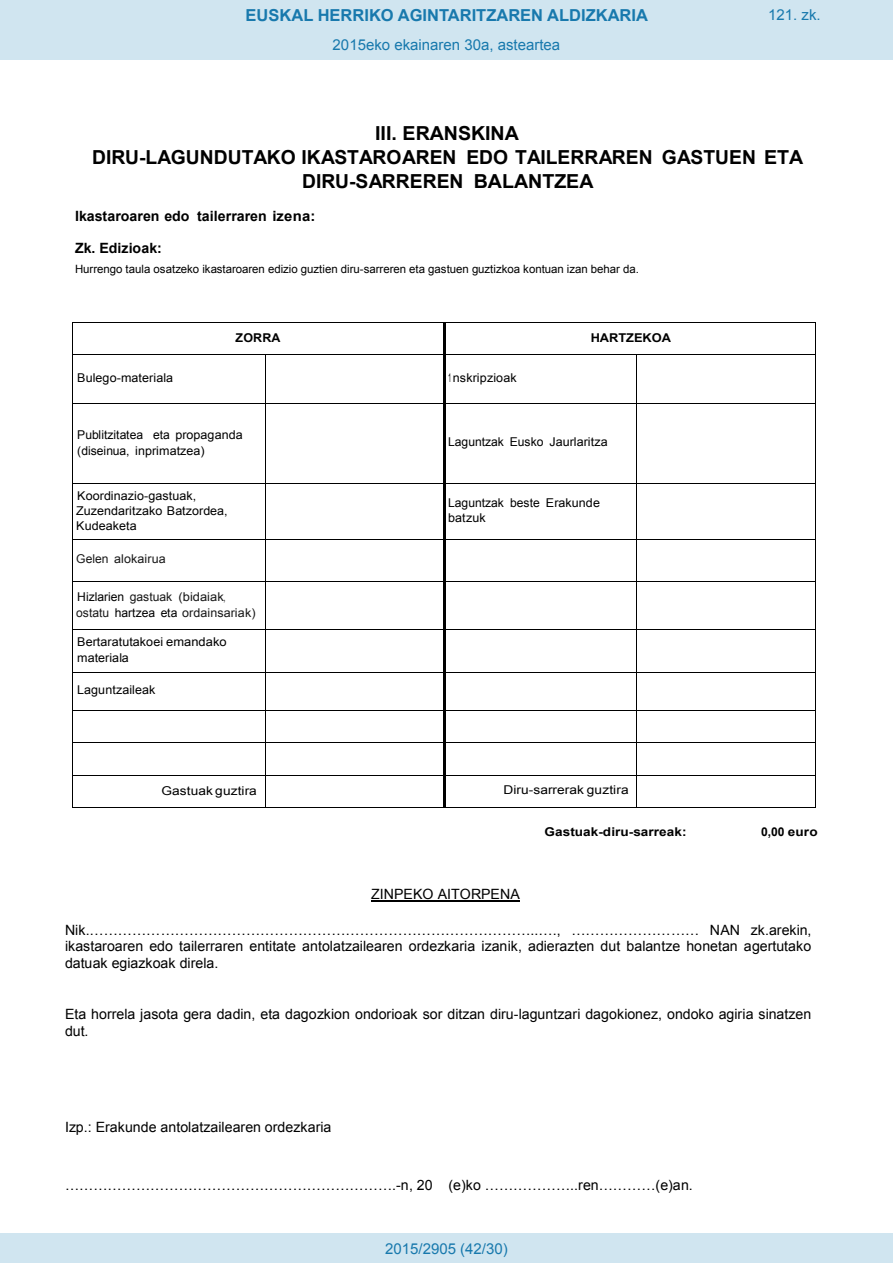
<style>
.page{position:relative;width:893px;height:1263px;background:#fff}
.page>*{position:absolute;margin:0;border:0;box-sizing:border-box;transform-origin:0 0}
.t1{font:700 19.35px/24px "Arial";color:#010101;text-align:center}
.t2{font:700 16.5px "Arial";color:#1879ad}
.Paginacion_Centro{font:15px "Arial";color:#1879ad}
.t3{font:14.1px/16.4px "Arial";color:#000;text-align:justify}
.t4{font:700 14.1px "Arial";color:#000}
.t5{font:12.15px/15.3px "Arial";letter-spacing:.005em;color:#010101}
.t6{font:12.15px/15.3px "Arial";letter-spacing:.005em;color:#181818}
.t7{font:12.15px "Arial";letter-spacing:.005em;color:#010101;scale:1.13 1}
.t8{font:700 12.15px "Arial";color:#010101;scale:1.12 1}
.t9{font:700 12.15px "Arial";color:#010101}
.t10{font:12.15px "Arial";letter-spacing:.005em;color:#010101;scale:.47 1}
.t11{font:700 12.15px "Arial";color:#010101;scale:1.06 1}
.t12{font:11.4px "Arial";letter-spacing:-.005em;color:#000}
.s1{color:#010101}
.s2{color:#424242}
</style>
<div class="page">
<hr style="left:73px;top:322px;width:370px;height:1px;background:#000">
<hr style="left:443px;top:322px;width:372px;height:1px;background:#000">
<hr style="left:72px;top:323px;width:1px;height:32px;background:#000">
<hr style="left:443px;top:323px;width:2px;height:32px;background:#000">
<hr style="left:815px;top:323px;width:1px;height:32px;background:#000">
<hr style="left:73px;top:355px;width:192px;height:1px;background:#000">
<hr style="left:265px;top:355px;width:178px;height:1px;background:#000">
<hr style="left:445px;top:355px;width:191px;height:1px;background:#000">
<hr style="left:637px;top:355px;width:178px;height:1px;background:#000">
<hr style="left:72px;top:355px;width:1px;height:48px;background:#000">
<hr style="left:265px;top:355px;width:1px;height:48px;background:#000">
<hr style="left:443px;top:355px;width:2px;height:48px;background:#000">
<hr style="left:636px;top:355px;width:1px;height:48px;background:#000">
<hr style="left:815px;top:355px;width:1px;height:48px;background:#000">
<hr style="left:73px;top:403px;width:192px;height:1px;background:#000">
<hr style="left:265px;top:403px;width:178px;height:1px;background:#000">
<hr style="left:445px;top:403px;width:191px;height:1px;background:#000">
<hr style="left:637px;top:403px;width:178px;height:1px;background:#000">
<hr style="left:72px;top:404px;width:1px;height:80px;background:#000">
<hr style="left:265px;top:404px;width:1px;height:80px;background:#000">
<hr style="left:443px;top:404px;width:2px;height:80px;background:#000">
<hr style="left:636px;top:404px;width:1px;height:80px;background:#000">
<hr style="left:815px;top:404px;width:1px;height:80px;background:#000">
<hr style="left:73px;top:484px;width:192px;height:1px;background:#000">
<hr style="left:265px;top:484px;width:178px;height:1px;background:#000">
<hr style="left:445px;top:484px;width:191px;height:1px;background:#000">
<hr style="left:637px;top:484px;width:178px;height:1px;background:#000">
<hr style="left:72px;top:484px;width:1px;height:56px;background:#000">
<hr style="left:265px;top:484px;width:1px;height:56px;background:#000">
<hr style="left:443px;top:484px;width:2px;height:56px;background:#000">
<hr style="left:636px;top:484px;width:1px;height:56px;background:#000">
<hr style="left:815px;top:484px;width:1px;height:56px;background:#000">
<hr style="left:73px;top:540px;width:192px;height:1px;background:#000">
<hr style="left:265px;top:540px;width:178px;height:1px;background:#000">
<hr style="left:445px;top:540px;width:191px;height:1px;background:#000">
<hr style="left:637px;top:540px;width:178px;height:1px;background:#000">
<hr style="left:72px;top:540px;width:1px;height:41px;background:#000">
<hr style="left:265px;top:540px;width:1px;height:41px;background:#000">
<hr style="left:443px;top:540px;width:2px;height:41px;background:#000">
<hr style="left:636px;top:540px;width:1px;height:41px;background:#000">
<hr style="left:815px;top:540px;width:1px;height:41px;background:#000">
<hr style="left:73px;top:581px;width:192px;height:1px;background:#000">
<hr style="left:265px;top:581px;width:178px;height:1px;background:#000">
<hr style="left:445px;top:581px;width:191px;height:1px;background:#000">
<hr style="left:637px;top:581px;width:178px;height:1px;background:#000">
<hr style="left:72px;top:581px;width:1px;height:48px;background:#000">
<hr style="left:265px;top:581px;width:1px;height:48px;background:#000">
<hr style="left:443px;top:581px;width:2px;height:48px;background:#000">
<hr style="left:636px;top:581px;width:1px;height:48px;background:#000">
<hr style="left:815px;top:581px;width:1px;height:48px;background:#000">
<hr style="left:73px;top:629px;width:192px;height:1px;background:#000">
<hr style="left:265px;top:629px;width:178px;height:1px;background:#000">
<hr style="left:445px;top:629px;width:191px;height:1px;background:#000">
<hr style="left:637px;top:629px;width:178px;height:1px;background:#000">
<hr style="left:72px;top:630px;width:1px;height:42px;background:#000">
<hr style="left:265px;top:630px;width:1px;height:42px;background:#000">
<hr style="left:443px;top:630px;width:2px;height:42px;background:#000">
<hr style="left:636px;top:630px;width:1px;height:42px;background:#000">
<hr style="left:815px;top:630px;width:1px;height:42px;background:#000">
<hr style="left:73px;top:672px;width:192px;height:1px;background:#000">
<hr style="left:265px;top:672px;width:178px;height:1px;background:#000">
<hr style="left:445px;top:672px;width:191px;height:1px;background:#000">
<hr style="left:637px;top:672px;width:178px;height:1px;background:#000">
<hr style="left:72px;top:673px;width:1px;height:37px;background:#000">
<hr style="left:265px;top:673px;width:1px;height:37px;background:#000">
<hr style="left:443px;top:673px;width:2px;height:37px;background:#000">
<hr style="left:636px;top:673px;width:1px;height:37px;background:#000">
<hr style="left:815px;top:673px;width:1px;height:37px;background:#000">
<hr style="left:73px;top:710px;width:192px;height:1px;background:#000">
<hr style="left:265px;top:710px;width:178px;height:1px;background:#000">
<hr style="left:445px;top:710px;width:191px;height:1px;background:#000">
<hr style="left:637px;top:710px;width:178px;height:1px;background:#000">
<hr style="left:72px;top:711px;width:1px;height:31px;background:#000">
<hr style="left:265px;top:711px;width:1px;height:31px;background:#000">
<hr style="left:443px;top:711px;width:2px;height:31px;background:#000">
<hr style="left:636px;top:711px;width:1px;height:31px;background:#000">
<hr style="left:815px;top:711px;width:1px;height:31px;background:#000">
<hr style="left:73px;top:742px;width:192px;height:1px;background:#000">
<hr style="left:265px;top:742px;width:178px;height:1px;background:#000">
<hr style="left:445px;top:742px;width:191px;height:1px;background:#000">
<hr style="left:637px;top:742px;width:178px;height:1px;background:#000">
<hr style="left:72px;top:743px;width:1px;height:32px;background:#000">
<hr style="left:265px;top:743px;width:1px;height:32px;background:#000">
<hr style="left:443px;top:743px;width:2px;height:32px;background:#000">
<hr style="left:636px;top:743px;width:1px;height:32px;background:#000">
<hr style="left:815px;top:743px;width:1px;height:32px;background:#000">
<hr style="left:73px;top:775px;width:192px;height:1px;background:#000">
<hr style="left:265px;top:775px;width:178px;height:1px;background:#000">
<hr style="left:445px;top:775px;width:191px;height:1px;background:#000">
<hr style="left:637px;top:775px;width:178px;height:1px;background:#000">
<hr style="left:72px;top:775px;width:1px;height:32px;background:#000">
<hr style="left:73px;top:807px;width:192px;height:1px;background:#000">
<hr style="left:265px;top:775px;width:1px;height:32px;background:#000">
<hr style="left:265px;top:807px;width:178px;height:1px;background:#000">
<hr style="left:443px;top:775px;width:2px;height:32px;background:#000">
<hr style="left:443px;top:807px;width:193px;height:1px;background:#000">
<hr style="left:636px;top:775px;width:1px;height:32px;background:#000">
<hr style="left:637px;top:807px;width:178px;height:1px;background:#000">
<hr style="left:815px;top:775px;width:1px;height:32px;background:#000">
<hr style="left:371px;top:901px;width:149px;height:1px;background:#000">
<div style="left:0;top:0;width:893px;height:60px;background:#d0e5f0"></div>
<div style="left:0;top:1233px;width:893px;height:30px;background:#d0e5f0"></div>
<p class="t2" style="left:246px;top:4px;width:404px">EUSKAL HERRIKO AGINTARITZAREN ALDIZKARIA</p>
<p class="Paginacion_Centro" style="left:768px;top:5px;width:54px">121. zk.</p>
<p class="Paginacion_Centro" style="left:333px;top:35px;width:229px">2015eko ekainaren 30a, asteartea</p>
<p class="t1" style="left:92px;top:122px;width:713px">III. ERANSKINA<br>DIRU-LAGUNDUTAKO IKASTAROAREN EDO TAILERRAREN GASTUEN ETA<br>DIRU-SARREREN BALANTZEA</p>
<p class="t4" style="left:75px;top:206px;width:242px">Ikastaroaren edo tailerraren izena:</p>
<p class="t4" style="left:75px;top:238px;width:88px">Zk. Edizioak:</p>
<p class="t12" style="left:75px;top:261px;width:565px">Hurrengo taula osatzeko ikastaroaren edizio guztien diru-sarreren eta gastuen guztizkoa kontuan izan behar da.</p>
<p class="t9" style="left:236px;top:330px;width:46px">ZORRA</p>
<p class="t11" style="left:591px;top:330px;width:77px">HARTZEKOA</p>
<p class="t5" style="left:77px;top:370px;width:97px">Bulego-materiala</p>
<p class="t10" style="left:448px;top:370px;width:147px">1 nskripzioak</p>
<p class="t5" style="left:77px;top:427px;width:167px">Publitzitatea eta propaganda (diseinua, inprimatzea)</p>
<p class="t5" style="left:448px;top:435px;width:161px">Laguntzak Eusko Jaurlaritza</p>
<p class="t5" style="left:76px;top:488px;width:153px">Koordinazio-gastuak,<br>Zuzendaritzako Batzordea,<br>Kudeaketa</p>
<p class="t5" style="left:448px;top:495px;width:153px">Laguntzak beste Erakunde batzuk</p>
<p class="t6" style="left:76px;top:551px;width:91px">Gelen alokairua</p>
<p class="t6" style="left:76px;top:589px;width:181px"><span class="s1">Hizlarien</span> gastuak (bidaiak<span class="s2">, </span>ostatu <span class="s1">hartzea eta</span> ordainsariak)</p>
<p class="t5" style="left:77px;top:635px;width:151px">Bertaratutakoei emandako materiala</p>
<p class="t5" style="left:77px;top:683px;width:80px">Laguntzaileak</p>
<p class="t7" style="left:161px;top:783px;width:86px">Gastuak guztira</p>
<p class="t7" style="left:504px;top:782px;width:112px">Diru-sarrerak guztira</p>
<p class="t8" style="left:545px;top:823px;width:128px">Gastuak-diru-sarreak:</p>
<p class="t9" style="left:761px;top:823px;width:58px">0,00 euro</p>
<p class="t3" style="left:371px;top:886px;width:150px">ZINPEKO AITORPENA</p>
<p class="t3" style="left:65px;top:922px;width:748px">Nik.…………………………………………………………………………………..…., ……………………… NAN zk.arekin, ikastaroaren edo tailerraren entitate antolatzailearen ordezkaria izanik, adierazten dut balantze honetan agertutako datuak egiazkoak direla.</p>
<p class="t3" style="left:65px;top:1006px;width:748px">Eta horrela jasota gera dadin, eta dagozkion ondorioak sor ditzan diru-laguntzari dagokionez, ondoko agiria sinatzen dut.</p>
<p class="t3" style="left:65px;top:1119px;width:268px">Izp.: Erakunde antolatzailearen ordezkaria</p>
<p class="t3" style="left:65px;top:1177px;width:629px">…………………………………………………………….-n, 20 (e)ko ………………..ren…………(e)an.</p>
<p class="Paginacion_Centro" style="left:385px;top:1238px;width:124px">2015/2905 (42/30)</p>
</div>
